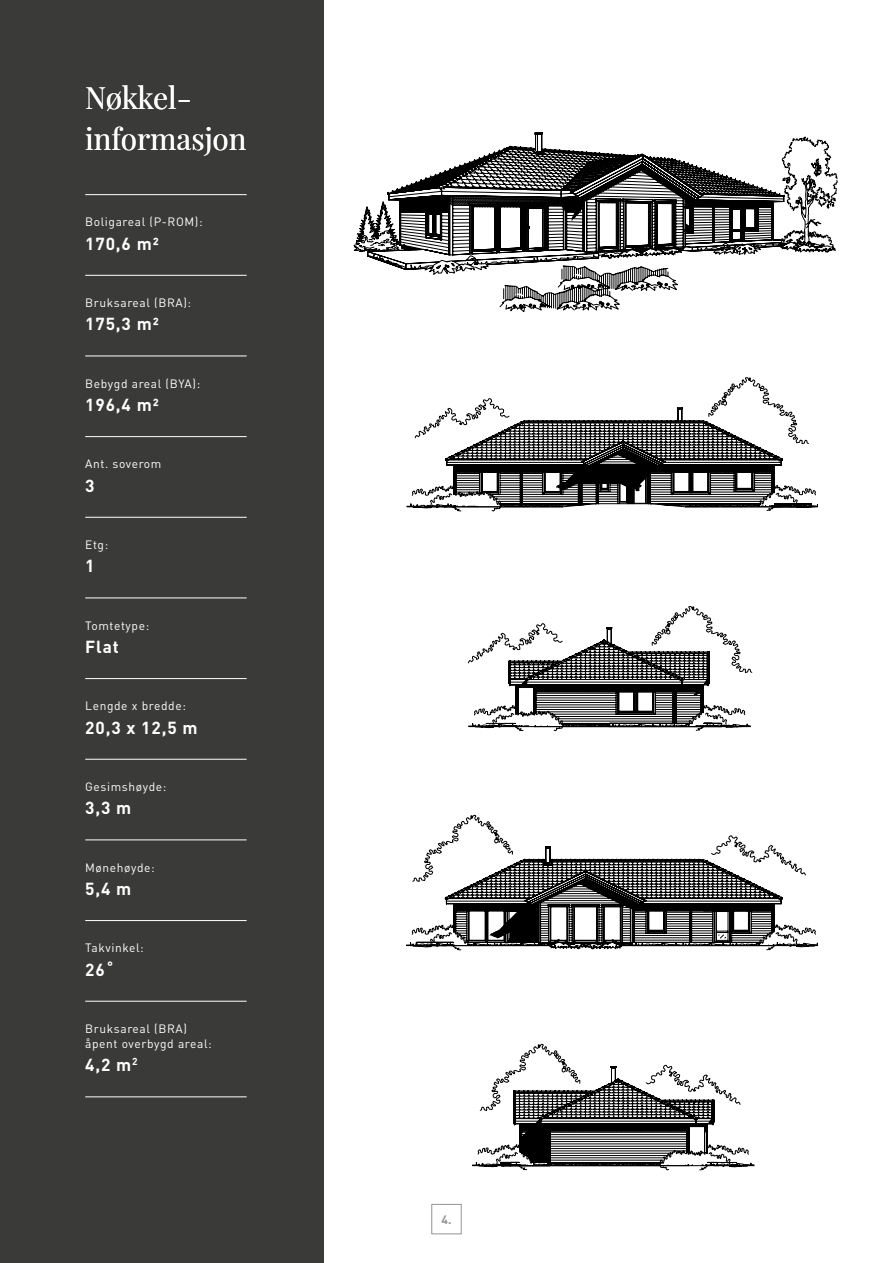
<style>
.page{position:relative;width:893px;height:1263px;background:#fff}
.page>*{position:absolute;margin:0;border:0;box-sizing:border-box;transform-origin:0 0}
.t1{font:30px/40.5px "Playfair Display";color:#fff}
.t2{font:700 17.25px "DIN";letter-spacing:.05em;color:#fff}
.t3{font:12px/15px "DIN";letter-spacing:.05em;color:#fff}
.t4{font:700 12px "DIN";color:#939494}
</style>
<div class="page">
<div style="left:0;top:0;width:323px;height:1263px;background:#3a3a39"></div>
<svg style="left:406px;top:377px;width:411px;height:135px"></svg>
<svg style="left:468px;top:606px;width:285px;height:125px"></svg>
<svg style="left:406px;top:814px;width:411px;height:137px"></svg>
<svg style="left:472px;top:1043px;width:283px;height:128px"></svg>
<svg style="left:353px;top:136px;width:485px;height:123px"></svg>
<svg style="left:387px;top:146px;width:398px;height:166px"></svg>
<hr style="left:85px;top:194px;width:162px;height:1px;background:#fff">
<hr style="left:85px;top:275px;width:162px;height:1px;background:#fff">
<hr style="left:85px;top:356px;width:162px;height:1px;background:#fff">
<hr style="left:85px;top:436px;width:162px;height:1px;background:#fff">
<hr style="left:85px;top:517px;width:162px;height:1px;background:#fff">
<hr style="left:85px;top:598px;width:162px;height:1px;background:#fff">
<hr style="left:85px;top:678px;width:162px;height:1px;background:#fff">
<hr style="left:85px;top:759px;width:162px;height:1px;background:#fff">
<hr style="left:85px;top:840px;width:162px;height:1px;background:#fff">
<hr style="left:85px;top:920px;width:162px;height:1px;background:#fff">
<hr style="left:85px;top:1001px;width:162px;height:1px;background:#fff">
<hr style="left:85px;top:1096px;width:162px;height:1px;background:#fff">
<div style="left:431px;top:1204px;width:31px;height:30px;border:1px solid #939494"></div>
<h1 class="t1" style="left:85px;top:75px;width:163px">Nøkkel&shy;informasjon</h1>
<p class="t3" style="left:85px;top:215px;width:119px">Boligareal (P-ROM):</p>
<h2 class="t2" style="left:85px;top:232px;width:75px">170,6 m²</h2>
<p class="t3" style="left:85px;top:295px;width:107px">Bruksareal (BRA):</p>
<h2 class="t2" style="left:85px;top:312px;width:75px">175,3 m²</h2>
<p class="t3" style="left:85px;top:376px;width:117px">Bebygd areal (BYA):</p>
<h2 class="t2" style="left:85px;top:393px;width:75px">196,4 m²</h2>
<p class="t3" style="left:85px;top:457px;width:78px">Ant. soverom</p>
<h2 class="t2" style="left:85px;top:474px;width:11px">3</h2>
<p class="t3" style="left:85px;top:537px;width:25px">Etg:</p>
<h2 class="t2" style="left:85px;top:554px;width:11px">1</h2>
<p class="t3" style="left:85px;top:618px;width:66px">Tomtetype:</p>
<h2 class="t2" style="left:85px;top:635px;width:35px">Flat</h2>
<p class="t3" style="left:85px;top:699px;width:102px">Lengde x bredde:</p>
<h2 class="t2" style="left:85px;top:716px;width:114px">20,3 x 12,5 m</h2>
<p class="t3" style="left:85px;top:779px;width:83px">Gesimshøyde:</p>
<h2 class="t2" style="left:85px;top:796px;width:48px">3,3 m</h2>
<p class="t3" style="left:85px;top:860px;width:71px">Mønehøyde:</p>
<h2 class="t2" style="left:85px;top:877px;width:48px">5,4 m</h2>
<p class="t3" style="left:85px;top:941px;width:60px">Takvinkel:</p>
<h2 class="t2" style="left:85px;top:958px;width:31px">26˚</h2>
<p class="t3" style="left:85px;top:1021px;width:128px">Bruksareal (BRA) åpent overbygd areal:</p>
<h2 class="t2" style="left:85px;top:1053px;width:54px">4,2 m<sup>2</sup></h2>
<p class="t4" style="left:441px;top:1211px;width:11px">4.</p>
</div>
